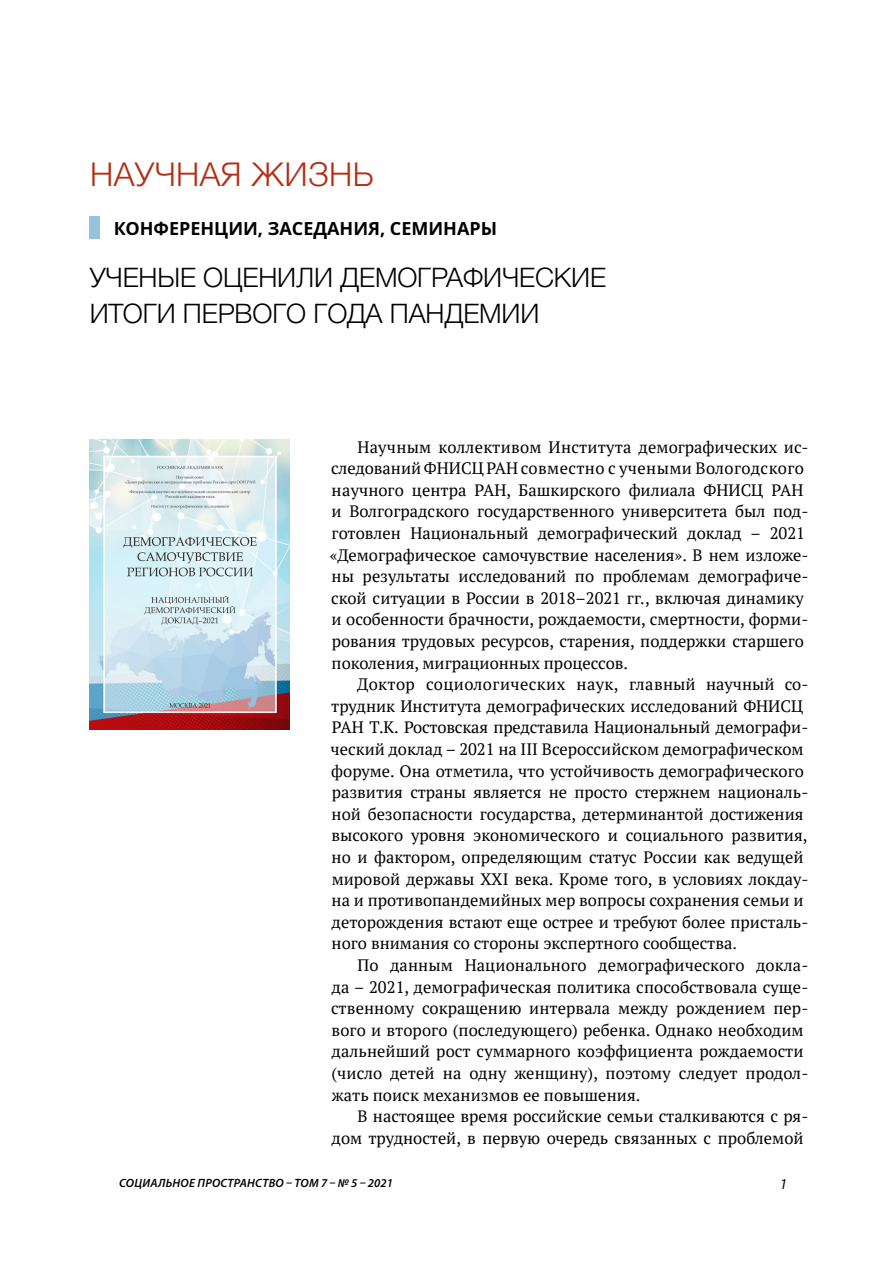
<style>
.page{position:relative;width:893px;height:1263px;background:#fff}
.page>*{position:absolute;margin:0;border:0;box-sizing:border-box;transform-origin:0 0}
.t1{font:300 33px "Helvetica Neue Cyr";letter-spacing:.01em;color:#b22f16}
.t2{font:300 27px/36px "Helvetica Neue Cyr";letter-spacing:-.005em;color:#000}
.t3{font:700 18px "Noto Sans";color:#000}
.t4{font:16.5px/21.6px "PT Serif";color:#000}
.t5{font:italic 15px "Myriad Pro";color:#000}
.t6{font:italic 600 12px "Myriad Pro";letter-spacing:.02em;color:#000}
</style>
<div class="page">
<div style="left:89px;top:216px;width:11px;height:22px;background:#95c4da"></div>
<img style="left:90px;top:440px;width:199px;height:289px">
<h1 class="t1" style="left:90px;top:157px;width:285px">НАУЧНАЯ ЖИЗНЬ</h1>
<p class="t3" style="left:114px;top:216px;width:385px">КОНФЕРЕНЦИИ, ЗАСЕДАНИЯ, СЕМИНАРЫ</p>
<h2 class="t2" style="left:90px;top:260px;width:518px">УЧЕНЫЕ ОЦЕНИЛИ ДЕМОГРАФИЧЕСКИЕ<br>ИТОГИ ПЕРВОГО ГОДА ПАНДЕМИИ</h2>
<p class="t4" style="left:330px;top:436px;width:480px;text-indent:28px">Научным коллективом Института демографических ис&shy;следований ФНИСЦ РАН совместно c учеными Вологодского научного центра РАН, Башкирского филиала ФНИСЦ РАН и Волгоградского государственного университета был под&shy;готовлен Национальный демографический доклад – 2021 «Демографическое самочувствие населения». В нем изложе&shy;ны результаты исследований по проблемам демографиче&shy;ской ситуации в России в 2018–2021 гг., включая динамику и особенности брачности, рождаемости, смертности, форми&shy;рования трудовых ресурсов, старения, поддержки старшего поколения, миграционных процессов.</p>
<p class="t4" style="left:331px;top:673px;width:479px;text-indent:27px">Доктор социологических наук, главный научный со&shy;трудник Института демографических исследований ФНИСЦ РАН Т.К. Ростовская представила Национальный демографи&shy;ческий доклад – 2021 на III Всероссийском демографическом форуме. Она отметила, что устойчивость демографического развития страны является не просто стержнем националь&shy;ной безопасности государства, детерминантой достижения высокого уровня экономического и социального развития, но и фактором, определяющим статус России как ведущей мировой державы XXI века. Кроме того, в условиях локдау&shy;на и противопандемийных мер вопросы сохранения семьи и деторождения встают еще острее и требуют более присталь&shy;ного внимания со стороны экспертного сообщества.</p>
<p class="t4" style="left:331px;top:954px;width:479px;text-indent:26px">По данным Национального демографического докла&shy;да – 2021, демографическая политика способствовала суще&shy;ственному сокращению интервала между рождением пер&shy;вого и второго (последующего) ребенка. Однако необходим дальнейший рост суммарного коэффициента рождаемости (число детей на одну женщину), поэтому следует продол&shy;жать поиск механизмов ее повышения.</p>
<p class="t4" style="left:332px;top:1105px;width:478px;text-align:right">В настоящее время российские семьи сталкиваются с ря&shy;дом трудностей, в первую очередь связанных с проблемой</p>
<p class="t6" style="left:119px;top:1175px;width:275px">СОЦИАЛЬНОЕ ПРОСТРАНСТВО – ТОМ 7 – № 5 – 2021</p>
<p class="t5" style="left:780px;top:1175px;width:9px">1</p>
</div>
